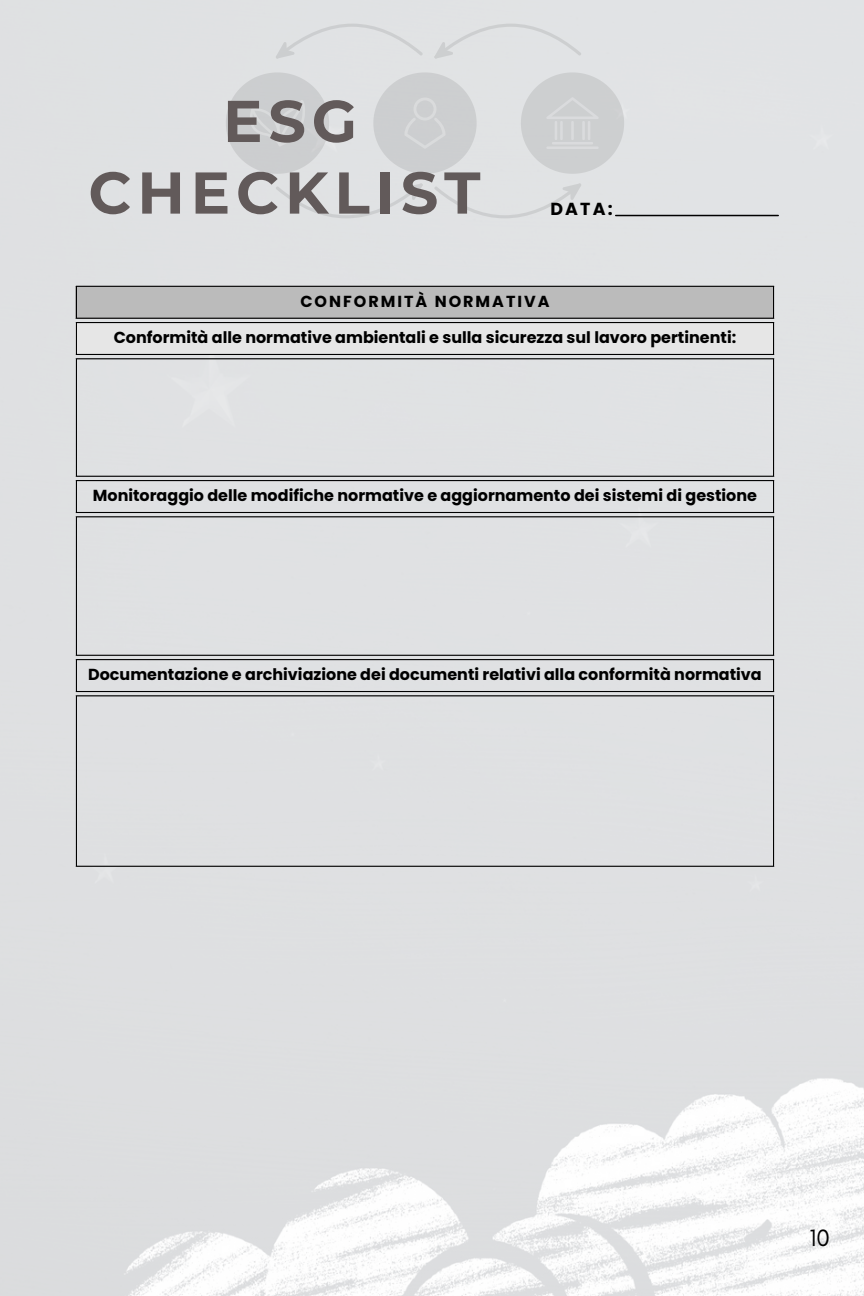
<style>
.page{position:relative;width:864px;height:1296px;background:#fff}
.page>*{position:absolute;margin:0;border:0;box-sizing:border-box;transform-origin:0 0}
.t1{font:700 58.8px "Montserrat";letter-spacing:.1em;color:#625a5a}
.t2{font:24px "Glacial Indifference";color:#000}
.t3{font:700 17.4px "Poppins";color:#000}
.t4{font:700 16px "Poppins";color:#000}
.t5{font:700 16px "Poppins";letter-spacing:.125em;color:#000}
</style>
<div class="page">
<img style="left:0;top:0;width:864px;height:1296px">
<hr style="left:616px;top:215px;width:162px;height:1px;background:#000">
<svg style="left:226px;top:72px;width:398px;height:146px;background:#d8d9db"></svg>
<svg style="left:430px;top:23px;width:151px;height:42px;background:#dfe0e2"></svg>
<svg style="left:272px;top:23px;width:151px;height:42px;background:#dee0e1"></svg>
<div style="left:76px;top:286px;width:698px;height:33px;background:#bbb"></div>
<div style="left:76px;top:322px;width:698px;height:33px;background:#e6e6e6"></div>
<hr style="left:76px;top:287px;width:1px;height:31px;background:#000">
<hr style="left:773px;top:287px;width:1px;height:31px;background:#000">
<hr style="left:76px;top:286px;width:698px;height:1px;background:#000">
<hr style="left:76px;top:318px;width:698px;height:1px;background:#000">
<hr style="left:76px;top:323px;width:1px;height:31px;background:#000">
<hr style="left:773px;top:323px;width:1px;height:31px;background:#000">
<hr style="left:76px;top:322px;width:698px;height:1px;background:#000">
<hr style="left:76px;top:354px;width:698px;height:1px;background:#000">
<hr style="left:76px;top:359px;width:1px;height:117px;background:#000">
<hr style="left:773px;top:359px;width:1px;height:117px;background:#000">
<hr style="left:76px;top:358px;width:698px;height:1px;background:#000">
<hr style="left:76px;top:476px;width:698px;height:1px;background:#000">
<hr style="left:76px;top:481px;width:1px;height:31px;background:#000">
<hr style="left:773px;top:481px;width:1px;height:31px;background:#000">
<hr style="left:76px;top:480px;width:698px;height:1px;background:#000">
<hr style="left:76px;top:512px;width:698px;height:1px;background:#000">
<hr style="left:76px;top:517px;width:1px;height:138px;background:#000">
<hr style="left:773px;top:517px;width:1px;height:138px;background:#000">
<hr style="left:76px;top:516px;width:698px;height:1px;background:#000">
<hr style="left:76px;top:655px;width:698px;height:1px;background:#000">
<hr style="left:76px;top:660px;width:1px;height:31px;background:#000">
<hr style="left:773px;top:660px;width:1px;height:31px;background:#000">
<hr style="left:76px;top:659px;width:698px;height:1px;background:#000">
<hr style="left:76px;top:691px;width:698px;height:1px;background:#000">
<hr style="left:76px;top:696px;width:1px;height:170px;background:#000">
<hr style="left:773px;top:696px;width:1px;height:170px;background:#000">
<hr style="left:76px;top:695px;width:698px;height:1px;background:#000">
<hr style="left:76px;top:866px;width:698px;height:1px;background:#000">
<h1 class="t1" style="left:223px;top:85px;width:136px">ESG</h1>
<p class="t1" style="left:88px;top:157px;width:394px">CHECKLIST</p>
<p class="t3" style="left:550px;top:197px;width:64px">DATA:</p>
<p class="t5" style="left:300px;top:290px;width:251px">CONFORMITÀ NORMATIVA</p>
<p class="t4" style="left:114px;top:326px;width:624px">Conformità alle normative ambientali e sulla sicurezza sul lavoro pertinenti:</p>
<p class="t4" style="left:93px;top:484px;width:666px">Monitoraggio delle modifiche normative e aggiornamento dei sistemi di gestione</p>
<p class="t4" style="left:88px;top:663px;width:675px">Documentazione e archiviazione dei documenti relativi alla conformità normativa</p>
<h1 class="t2" style="left:809px;top:1223px;width:22px">10</h1>
</div>
